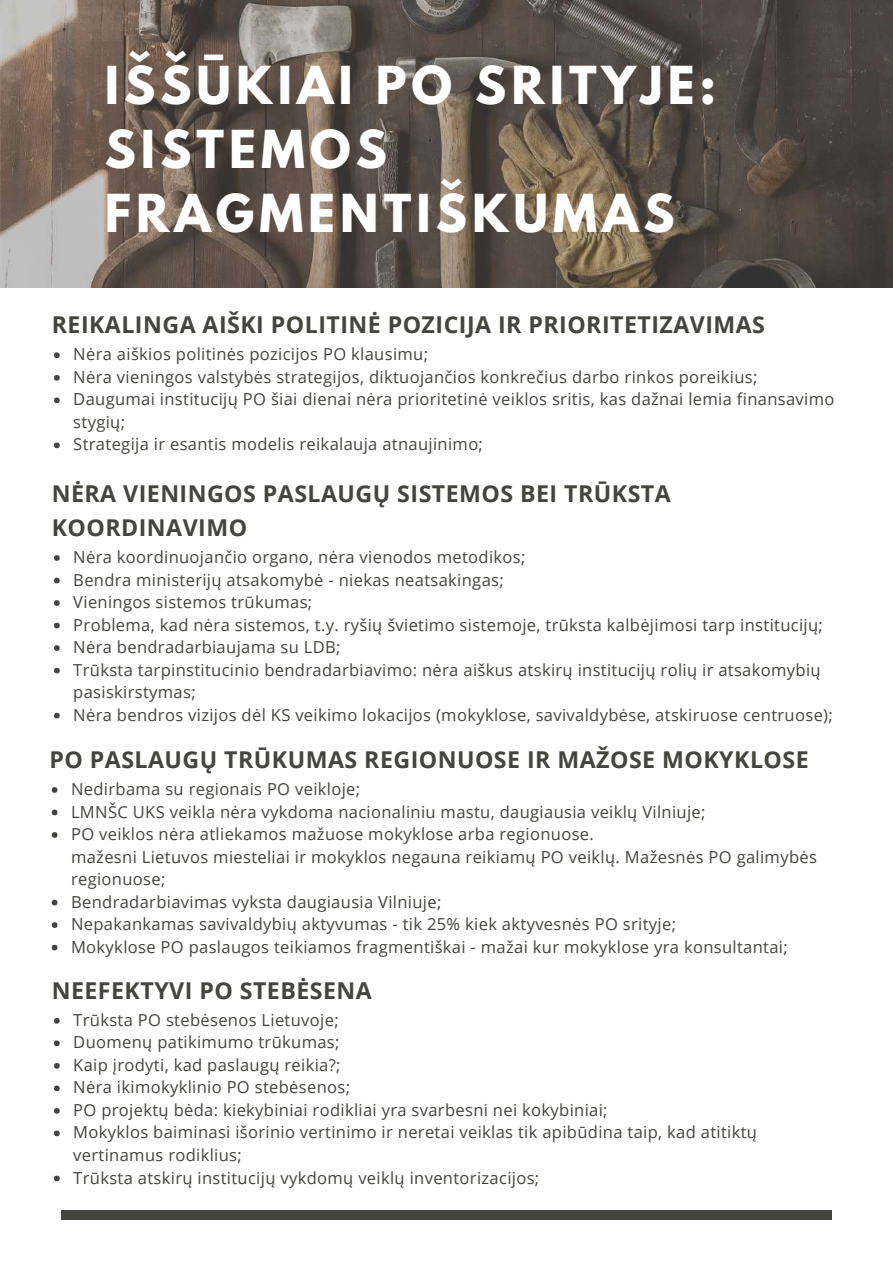
<style>
.page{position:relative;width:893px;height:1263px;background:#fff}
.page>*{position:absolute;margin:0;border:0;box-sizing:border-box;transform-origin:0 0}
.t1{font:700 46.35px/64.2px "League Spartan";letter-spacing:.11em;color:#fff}
.t2{font:700 23.25px/33.8px "Open Sans";letter-spacing:.02em;color:#444440}
.t3{font:16.5px/22.5px "Open Sans";letter-spacing:.02em;color:#444440}
</style>
<div class="page">
<img style="left:0;top:0;width:893px;height:287px">
<svg style="left:54px;top:555px;width:6px;height:6px"></svg>
<svg style="left:54px;top:578px;width:6px;height:5px"></svg>
<svg style="left:54px;top:600px;width:6px;height:6px"></svg>
<svg style="left:54px;top:623px;width:6px;height:5px"></svg>
<svg style="left:54px;top:645px;width:6px;height:6px"></svg>
<svg style="left:54px;top:668px;width:6px;height:5px"></svg>
<svg style="left:54px;top:713px;width:6px;height:5px"></svg>
<div style="left:61px;top:1210px;width:771px;height:9px;background:#444440"></div>
<svg style="left:54px;top:352px;width:6px;height:6px"></svg>
<svg style="left:54px;top:375px;width:6px;height:6px"></svg>
<svg style="left:54px;top:397px;width:6px;height:6px"></svg>
<svg style="left:54px;top:442px;width:6px;height:6px"></svg>
<svg style="left:52px;top:787px;width:5px;height:6px"></svg>
<svg style="left:52px;top:810px;width:5px;height:5px"></svg>
<svg style="left:52px;top:832px;width:5px;height:6px"></svg>
<svg style="left:52px;top:900px;width:5px;height:5px"></svg>
<svg style="left:52px;top:922px;width:5px;height:6px"></svg>
<svg style="left:52px;top:945px;width:5px;height:5px"></svg>
<svg style="left:54px;top:1018px;width:6px;height:5px"></svg>
<svg style="left:54px;top:1040px;width:6px;height:6px"></svg>
<svg style="left:54px;top:1063px;width:6px;height:6px"></svg>
<svg style="left:54px;top:1085px;width:6px;height:6px"></svg>
<svg style="left:54px;top:1108px;width:6px;height:6px"></svg>
<svg style="left:54px;top:1130px;width:6px;height:6px"></svg>
<svg style="left:54px;top:1175px;width:6px;height:6px"></svg>
<h1 class="t1" style="left:105px;top:59px;width:613px">IŠŠŪKIAI PO SRITYJE:<br>SISTEMOS<br>FRAGMENTIŠKUMAS</h1>
<h2 class="t2" style="left:52px;top:307px;width:715px">REIKALINGA AIŠKI POLITINĖ POZICIJA IR PRIORITETIZAVIMAS</h2>
<p class="t3" style="left:73px;top:343px;width:763px">Nėra aiškios politinės pozicijos PO klausimu;<br>Nėra vieningos valstybės strategijos, diktuojančios konkrečius darbo rinkos poreikius; Daugumai institucijų PO šiai dienai nėra prioritetinė veiklos sritis, kas dažnai lemia finansavimo stygių;<br>Strategija ir esantis modelis reikalauja atnaujinimo;</p>
<h2 class="t2" style="left:52px;top:476px;width:620px">NĖRA VIENINGOS PASLAUGŲ SISTEMOS BEI TRŪKSTA<br>KOORDINAVIMO</h2>
<p class="t3" style="left:73px;top:545px;width:761px">Nėra koordinuojančio organo, nėra vienodos metodikos;<br>Bendra ministerijų atsakomybė - niekas neatsakingas;<br>Vieningos sistemos trūkumas;<br>Problema, kad nėra sistemos, t.y. ryšių švietimo sistemoje, trūksta kalbėjimosi tarp institucijų; Nėra bendradarbiaujama su LDB;<br>Trūksta tarpinstitucinio bendradarbiavimo: nėra aiškus atskirų institucijų rolių ir atsakomybių pasiskirstymas;<br>Nėra bendros vizijos dėl KS veikimo lokacijos (mokyklose, savivaldybėse, atskiruose centruose);</p>
<h2 class="t2" style="left:50px;top:742px;width:761px">PO PASLAUGŲ TRŪKUMAS REGIONUOSE IR MAŽOSE MOKYKLOSE</h2>
<p class="t3" style="left:71px;top:777px;width:747px">Nedirbama su regionais PO veikloje;<br>LMNŠC UKS veikla nėra vykdoma nacionaliniu mastu, daugiausia veiklų Vilniuje;<br>PO veiklos nėra atliekamos mažuose mokyklose arba regionuose.<br>mažesni Lietuvos miesteliai ir mokyklos negauna reikiamų PO veiklų. Mažesnės PO galimybės regionuose;<br>Bendradarbiavimas vyksta daugiausia Vilniuje;<br>Nepakankamas savivaldybių aktyvumas - tik 25% kiek aktyvesnės PO srityje;<br>Mokyklose PO paslaugos teikiamos fragmentiškai - mažai kur mokyklose yra konsultantai;</p>
<h2 class="t2" style="left:52px;top:973px;width:321px">NEEFEKTYVI PO STEBĖSENA</h2>
<p class="t3" style="left:73px;top:1008px;width:685px">Trūksta PO stebėsenos Lietuvoje;<br>Duomenų patikimumo trūkumas;<br>Kaip įrodyti, kad paslaugų reikia?;<br>Nėra ikimokyklinio PO stebėsenos;<br>PO projektų bėda: kiekybiniai rodikliai yra svarbesni nei kokybiniai;<br>Mokyklos baiminasi išorinio vertinimo ir neretai veiklas tik apibūdina taip, kad atitiktų vertinamus rodiklius;<br>Trūksta atskirų institucijų vykdomų veiklų inventorizacijos;</p>
</div>
